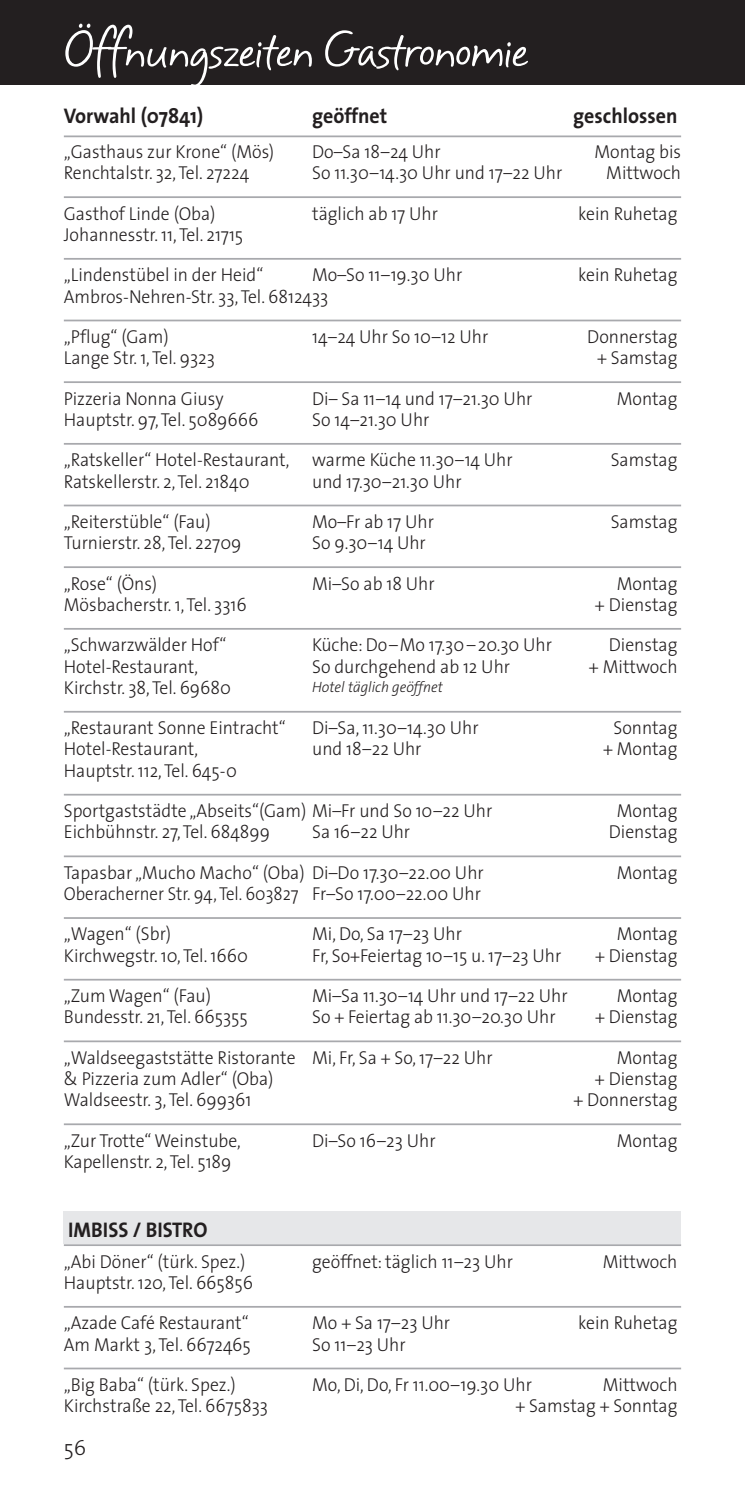
<style>
.page{position:relative;width:745px;height:1489px;background:#fff}
.page>*{position:absolute;margin:0;border:0;box-sizing:border-box;transform-origin:0 0}
.t1{font:45px "Mayfield";letter-spacing:-.04em;color:#fff;scale:1.11 1}
.t2{font:700 21.25px "The Sans";color:#231f20;scale:.94 1}
.t3{font:300 21.25px "The Sans";color:#231f20}
.t4{font:300 18.75px/40.5px "The Sans";color:#231f20;scale:.94 1}
.t5{font:300 18.75px/40.5px "The Sans";color:#231f20;scale:.9 1}
.t6{font:italic 300 15px "The Sans";color:#231f20;scale:.94 1}
</style>
<div class="page">
<div style="left:64px;top:1211px;width:616px;height:32px;background:#e6e7e9"></div>
<div style="left:0;top:0;width:744px;height:85px;background:#231f20"></div>
<hr style="left:64px;top:196px;width:616px;height:2px;background:#a8a9ad">
<hr style="left:64px;top:258px;width:616px;height:2px;background:#a8a9ad">
<hr style="left:64px;top:319px;width:616px;height:2px;background:#a8a9ad">
<hr style="left:64px;top:381px;width:616px;height:2px;background:#a8a9ad">
<hr style="left:64px;top:443px;width:616px;height:1px;background:#a8a9ad">
<hr style="left:64px;top:504px;width:616px;height:2px;background:#a8a9ad">
<hr style="left:64px;top:566px;width:616px;height:2px;background:#a8a9ad">
<hr style="left:64px;top:628px;width:616px;height:1px;background:#a8a9ad">
<hr style="left:64px;top:711px;width:616px;height:1px;background:#a8a9ad">
<hr style="left:64px;top:793px;width:616px;height:2px;background:#a8a9ad">
<hr style="left:64px;top:855px;width:616px;height:2px;background:#a8a9ad">
<hr style="left:64px;top:917px;width:616px;height:1px;background:#a8a9ad">
<hr style="left:64px;top:978px;width:616px;height:2px;background:#a8a9ad">
<hr style="left:64px;top:1040px;width:616px;height:2px;background:#a8a9ad">
<hr style="left:64px;top:1123px;width:616px;height:2px;background:#a8a9ad">
<hr style="left:64px;top:1244px;width:616px;height:1px;background:#a8a9ad">
<hr style="left:64px;top:1305px;width:616px;height:2px;background:#a8a9ad">
<hr style="left:64px;top:1367px;width:616px;height:2px;background:#a8a9ad">
<hr style="left:64px;top:135px;width:616px;height:2px;background:#a8a9ad">
<h1 class="t1" style="left:64px;top:28px;width:420px">Öffnungszeiten Gastronomie</h1>
<p class="t2" style="left:64px;top:107px;width:149px">Vorwahl (07841)</p>
<p class="t2" style="left:312px;top:107px;width:81px">geöffnet</p>
<p class="t2" style="left:573px;top:107px;width:112px">geschlossen</p>
<p class="t4" style="left:64px;top:133px;width:225px">„Gasthaus zur Krone“ (Mös)</p>
<p class="t4" style="left:312px;top:133px;width:138px">Do–Sa 18–24 Uhr</p>
<p class="t4" style="left:594px;top:133px;width:94px">Montag bis</p>
<p class="t4" style="left:64px;top:154px;width:198px">Renchtalstr. 32, Tel. 27224</p>
<p class="t4" style="left:312px;top:154px;width:267px">So 11.30–14.30 Uhr und 17–22 Uhr</p>
<p class="t4" style="left:606px;top:154px;width:81px">Mittwoch</p>
<p class="t4" style="left:64px;top:195px;width:163px">Gasthof Linde (Oba)</p>
<p class="t4" style="left:312px;top:195px;width:135px">täglich ab 17 Uhr</p>
<p class="t4" style="left:577px;top:195px;width:107px">kein Ruhetag</p>
<p class="t4" style="left:64px;top:216px;width:214px">Johannesstr. 11, Tel. 21715 „Lindenstübel in der Heid“</p>
<p class="t4" style="left:312px;top:256px;width:161px">Mo–So 11–19.30 Uhr</p>
<p class="t4" style="left:578px;top:256px;width:107px">kein Ruhetag</p>
<p class="t4" style="left:64px;top:278px;width:283px">Ambros-Nehren-Str. 33, Tel. 6812433 „Pflug“ (Gam)</p>
<p class="t4" style="left:312px;top:318px;width:189px">14–24 Uhr So 10–12 Uhr</p>
<p class="t4" style="left:587px;top:318px;width:97px">Donnerstag</p>
<p class="t4" style="left:64px;top:339px;width:162px">Lange Str. 1, Tel. 9323</p>
<p class="t4" style="left:596px;top:339px;width:87px">+ Samstag</p>
<p class="t4" style="left:64px;top:380px;width:171px">Pizzeria Nonna Giusy</p>
<p class="t4" style="left:312px;top:380px;width:236px">Di– Sa 11–14 und 17–21.30 Uhr</p>
<p class="t4" style="left:616px;top:380px;width:66px">Montag</p>
<p class="t4" style="left:64px;top:401px;width:208px">Hauptstr. 97, Tel. 5089666</p>
<p class="t4" style="left:64px;top:401px;width:479px;text-indent:248px">So 14–21.30 Uhr „Ratskeller“ Hotel-Restaurant, warme Küche 11.30–14 Uhr</p>
<p class="t4" style="left:610px;top:441px;width:72px">Samstag</p>
<p class="t4" style="left:64px;top:463px;width:199px">Ratskellerstr. 2, Tel. 21840</p>
<p class="t4" style="left:312px;top:463px;width:160px">und 17.30–21.30 Uhr</p>
<p class="t4" style="left:64px;top:503px;width:158px">„Reiterstüble“ (Fau)</p>
<p class="t4" style="left:312px;top:503px;width:131px">Mo–Fr ab 17 Uhr</p>
<p class="t4" style="left:610px;top:503px;width:72px">Samstag</p>
<p class="t4" style="left:64px;top:524px;width:190px">Turnierstr. 28, Tel. 22709</p>
<p class="t4" style="left:312px;top:524px;width:122px">So 9.30–14 Uhr</p>
<p class="t4" style="left:64px;top:565px;width:100px">„Rose“ (Öns)</p>
<p class="t4" style="left:312px;top:565px;width:132px">Mi–So ab 18 Uhr</p>
<p class="t4" style="left:616px;top:565px;width:66px">Montag</p>
<p class="t4" style="left:64px;top:586px;width:196px">Mösbacherstr. 1, Tel. 3316</p>
<p class="t4" style="left:594px;top:586px;width:89px">+ Dienstag</p>
<p class="t4" style="left:64px;top:626px;width:174px">„Schwarzwälder Hof“</p>
<p class="t4" style="left:312px;top:626px;width:256px">Küche: Do–Mo 17.30 – 20.30 Uhr</p>
<p class="t4" style="left:608px;top:626px;width:75px">Dienstag</p>
<p class="t4" style="left:64px;top:648px;width:144px">Hotel-Restaurant,</p>
<p class="t4" style="left:312px;top:648px;width:212px">So durchgehend ab 12 Uhr</p>
<p class="t4" style="left:588px;top:648px;width:96px">+ Mittwoch</p>
<p class="t4" style="left:64px;top:669px;width:179px">Kirchstr. 38, Tel. 69680</p>
<p class="t6" style="left:312px;top:681px;width:140px">Hotel täglich geöffnet</p>
<p class="t4" style="left:64px;top:709px;width:237px">„Restaurant Sonne Eintracht“</p>
<p class="t4" style="left:312px;top:709px;width:178px">Di–Sa, 11.30–14.30 Uhr</p>
<p class="t4" style="left:613px;top:709px;width:70px">Sonntag</p>
<p class="t4" style="left:64px;top:730px;width:144px">Hotel-Restaurant,</p>
<p class="t4" style="left:312px;top:730px;width:118px">und 18–22 Uhr</p>
<p class="t4" style="left:602px;top:730px;width:81px">+ Montag</p>
<p class="t4" style="left:64px;top:752px;width:457px">Hauptstr. 112, Tel. 645-0<br>Sportgaststädte „Abseits“(Gam) Mi–Fr und So 10–22 Uhr</p>
<p class="t4" style="left:616px;top:792px;width:66px">Montag</p>
<p class="t4" style="left:64px;top:813px;width:221px">Eichbühnstr. 27, Tel. 684899</p>
<p class="t4" style="left:312px;top:813px;width:106px">Sa 16–22 Uhr</p>
<p class="t4" style="left:608px;top:813px;width:75px">Dienstag</p>
<p class="t4" style="left:64px;top:854px;width:448px">Tapasbar „Mucho Macho“ (Oba) Di–Do 17.30–22.00 Uhr</p>
<p class="t4" style="left:616px;top:854px;width:66px">Montag</p>
<p class="t5" style="left:64px;top:875px;width:464px">Oberacherner Str. 94, Tel. 603827 Fr–So 17.00–22.00 Uhr „Wagen“ (Sbr)</p>
<p class="t4" style="left:312px;top:915px;width:161px">Mi, Do, Sa 17–23 Uhr</p>
<p class="t4" style="left:616px;top:915px;width:66px">Montag</p>
<p class="t4" style="left:64px;top:937px;width:197px">Kirchwegstr. 10, Tel. 1660</p>
<p class="t4" style="left:312px;top:937px;width:266px">Fr, So+Feiertag 10–15 u. 17–23 Uhr</p>
<p class="t4" style="left:594px;top:937px;width:89px">+ Dienstag</p>
<p class="t4" style="left:64px;top:977px;width:158px">„Zum Wagen“ (Fau)</p>
<p class="t4" style="left:312px;top:977px;width:273px">Mi–Sa 11.30–14 Uhr und 17–22 Uhr</p>
<p class="t4" style="left:616px;top:977px;width:66px">Montag</p>
<p class="t4" style="left:64px;top:998px;width:197px">Bundesstr. 21, Tel. 665355</p>
<p class="t4" style="left:312px;top:998px;width:260px">So + Feiertag ab 11.30–20.30 Uhr</p>
<p class="t4" style="left:594px;top:998px;width:89px">+ Dienstag</p>
<p class="t4" style="left:64px;top:1039px;width:457px">„Waldseegaststätte Ristorante Mi, Fr, Sa + So, 17–22 Uhr</p>
<p class="t4" style="left:616px;top:1039px;width:66px">Montag</p>
<p class="t4" style="left:64px;top:1060px;width:224px">&amp; Pizzeria zum Adler“ (Oba)</p>
<p class="t4" style="left:594px;top:1060px;width:89px">+ Dienstag</p>
<p class="t4" style="left:64px;top:1081px;width:201px">Waldseestr. 3, Tel. 699361</p>
<p class="t4" style="left:573px;top:1081px;width:112px">+ Donnerstag</p>
<p class="t4" style="left:64px;top:1121px;width:190px">„Zur Trotte“ Weinstube,</p>
<p class="t4" style="left:312px;top:1121px;width:133px">Di–So 16–23 Uhr</p>
<p class="t4" style="left:616px;top:1121px;width:66px">Montag</p>
<p class="t4" style="left:64px;top:1143px;width:180px">Kapellenstr. 2, Tel. 5189</p>
<p class="t2" style="left:68px;top:1221px;width:149px">IMBISS / BISTRO</p>
<p class="t4" style="left:64px;top:1242px;width:194px">„Abi Döner“ (türk. Spez.)</p>
<p class="t4" style="left:312px;top:1242px;width:215px">geöffnet: täglich 11–23 Uhr</p>
<p class="t4" style="left:602px;top:1242px;width:81px">Mittwoch</p>
<p class="t4" style="left:64px;top:1264px;width:203px">Hauptstr. 120, Tel. 665856 „Azade Café Restaurant“</p>
<p class="t4" style="left:312px;top:1304px;width:148px">Mo + Sa 17–23 Uhr</p>
<p class="t4" style="left:578px;top:1304px;width:107px">kein Ruhetag</p>
<p class="t4" style="left:64px;top:1325px;width:200px">Am Markt 3, Tel. 6672465</p>
<p class="t4" style="left:312px;top:1325px;width:101px">So 11–23 Uhr</p>
<p class="t4" style="left:64px;top:1366px;width:184px">„Big Baba“ (türk. Spez.)</p>
<p class="t4" style="left:312px;top:1366px;width:235px">Mo, Di, Do, Fr 11.00–19.30 Uhr</p>
<p class="t4" style="left:602px;top:1366px;width:81px">Mittwoch</p>
<p class="t4" style="left:64px;top:1387px;width:218px">Kirchstraße 22, Tel. 6675833</p>
<p class="t4" style="left:515px;top:1387px;width:174px">+ Samstag + Sonntag</p>
<p class="t3" style="left:64px;top:1439px;width:24px">56</p>
</div>
